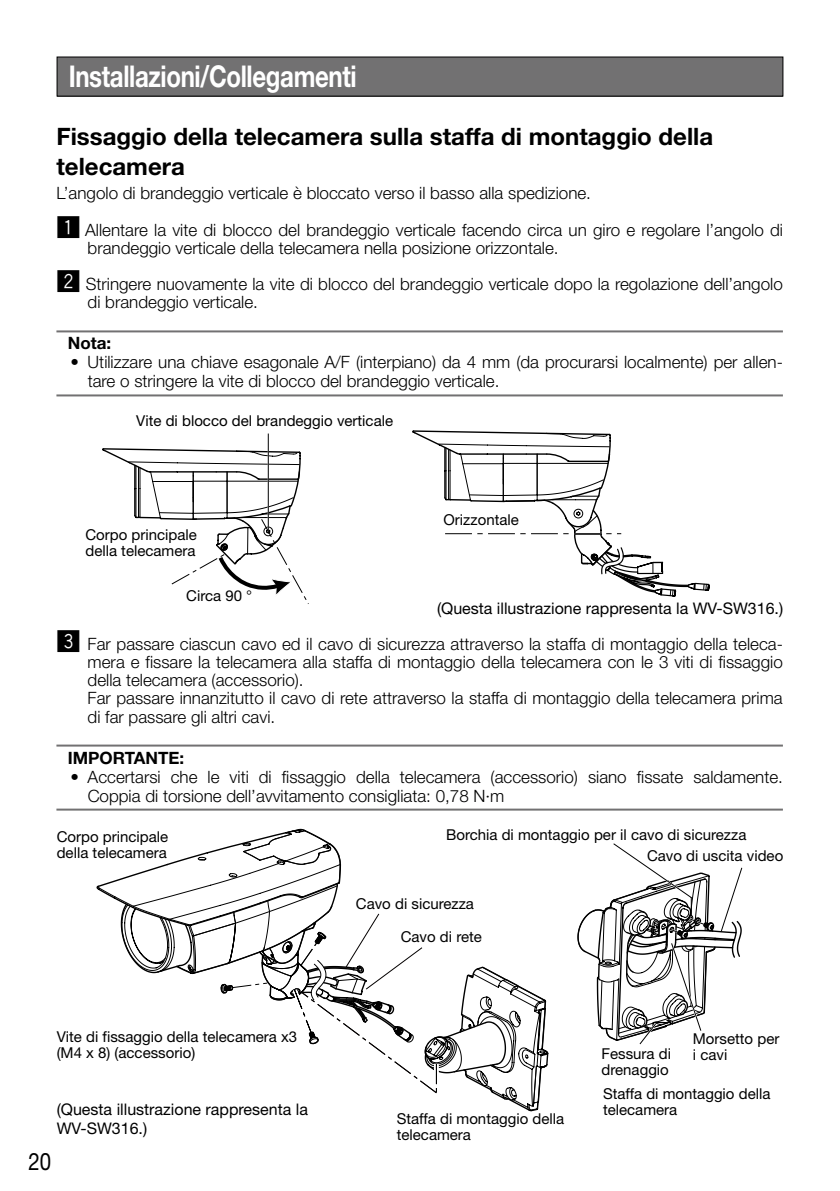
<style>
.page{position:relative;width:840px;height:1191px;background:#fff}
.page>*{position:absolute;margin:0;border:0;box-sizing:border-box;transform-origin:0 0}
.t1{font:700 30px "Helvetica Neue LT Std";letter-spacing:-.015em;color:#fff;scale:.8 1}
.t2{font:700 24px/30px "Helvetica Neue LT Std";color:#000}
.t3{font:24px "Helvetica Neue LT Std";color:#000;scale:.85 1}
.t4{font:300 17px/18.2px "Helvetica Neue LT Std";color:#000}
.t5{font:700 17px "Helvetica Neue LT Std";color:#000}
.t6{font:16px/19px "Helvetica Neue LT Std";color:#000}
.t7{font:15px/16px "Helvetica Neue LT Std";color:#000}
.s1{font-family:"Gthin Hround";font-weight:400;font-size:24px}
</style>
<div class="page">
<hr style="left:56px;top:330px;width:726px;height:2px;background:#727172">
<hr style="left:56px;top:394px;width:726px;height:2px;background:#727172">
<hr style="left:56px;top:744px;width:726px;height:2px;background:#727172">
<hr style="left:56px;top:808px;width:726px;height:2px;background:#727172">
<hr style="left:268px;top:433px;width:1px;height:98px;background:#000">
<svg style="left:102px;top:447px;width:206px;height:157px"></svg>
<svg style="left:412px;top:430px;width:297px;height:166px"></svg>
<svg style="left:96px;top:829px;width:452px;height:282px"></svg>
<svg style="left:577px;top:843px;width:164px;height:201px"></svg>
<div style="left:57px;top:57px;width:725px;height:39px;background:#727172"></div>
<div style="left:57px;top:57px;width:725px;height:39px;border:1px solid #000"></div>
<h1 class="t1" style="left:69px;top:58px;width:361px">Installazioni/Collegamenti</h1>
<h2 class="t2" style="left:56px;top:121px;width:658px">Fissaggio della telecamera sulla staffa di montaggio della telecamera</h2>
<p class="t4" style="left:56px;top:174px;width:727px;line-height:37px">L’angolo di brandeggio verticale è bloccato verso il basso alla spedizione.<br><span class="s1">Z</span> Allentare la vite di blocco del brandeggio verticale facendo circa un giro e regolare l’angolo di</p>
<p class="t4" style="left:56px;top:230px;width:727px;line-height:36px;text-indent:31px">brandeggio verticale della telecamera nella posizione orizzontale.<br><span class="s1">X</span> Stringere nuovamente la vite di blocco del brandeggio verticale dopo la regolazione dell’angolo</p>
<p class="t4" style="left:88px;top:293px;width:172px">di brandeggio verticale.</p>
<p class="t5" style="left:68px;top:333px;width:45px">Nota:</p>
<p class="t4" style="left:88px;top:352px;width:696px;line-height:19px;text-indent:-17px">• Utilizzare una chiave esagonale A/F (interpiano) da 4 mm (da procurarsi localmente) per allen&shy;tare o stringere la vite di blocco del brandeggio verticale.</p>
<p class="t7" style="left:136px;top:413px;width:258px">Vite di blocco del brandeggio verticale</p>
<p class="t7" style="left:85px;top:526px;width:113px">Corpo principale della telecamera</p>
<p class="t7" style="left:186px;top:587px;width:68px">Circa 90 °</p>
<p class="t7" style="left:443px;top:512px;width:77px">Orizzontale</p>
<p class="t6" style="left:437px;top:599px;width:347px">(Questa illustrazione rappresenta la WV-SW316.)</p>
<p class="t4" style="left:88px;top:634px;width:696px;text-indent:-31px"><span class="s1">C</span> Far passare ciascun cavo ed il cavo di sicurezza attraverso la staffa di montaggio della teleca&shy;mera e fissare la telecamera alla staffa di montaggio della telecamera con le 3 viti di fissaggio della telecamera (accessorio).<br>Far passare innanzitutto il cavo di rete attraverso la staffa di montaggio della telecamera prima di far passare gli altri cavi.</p>
<p class="t5" style="left:68px;top:747px;width:118px">IMPORTANTE:</p>
<p class="t4" style="left:88px;top:766px;width:696px;line-height:19px;text-indent:-17px">• Accertarsi che le viti di fissaggio della telecamera (accessorio) siano fissate saldamente.<br>Coppia di torsione dell’avvitamento consigliata: 0,78 N·m</p>
<p class="t7" style="left:57px;top:828px;width:113px">Corpo principale della telecamera</p>
<p class="t7" style="left:57px;top:1028px;width:242px">Vite di fissaggio della telecamera x3 (M4 x 8) (accessorio)</p>
<p class="t6" style="left:57px;top:1099px;width:252px">(Questa illustrazione rappresenta la<br>WV-SW316.)</p>
<h2 class="t3" style="left:28px;top:1146px;width:28px">20</h2>
<p class="t7" style="left:646px;top:823px;width:138px;line-height:21.6px;text-indent:-201px">Borchia di montaggio per il cavo di sicurezza<br>Cavo di uscita video</p>
<p class="t7" style="left:400px;top:887px;width:83px;line-height:32.6px;text-indent:-45px">Cavo di sicurezza<br>Cavo di rete</p>
<p class="t7" style="left:396px;top:1110px;width:169px">Staffa di montaggio della telecamera</p>
<p class="t7" style="left:692px;top:1030px;width:88px">Morsetto per</p>
<p class="t7" style="left:601px;top:1045px;width:71px">Fessura di</p>
<p class="t7" style="left:692px;top:1046px;width:36px">i cavi</p>
<p class="t7" style="left:601px;top:1057px;width:170px;line-height:23.8px">drenaggio<br>Staffa di montaggio della</p>
<p class="t7" style="left:602px;top:1101px;width:76px">telecamera</p>
</div>
